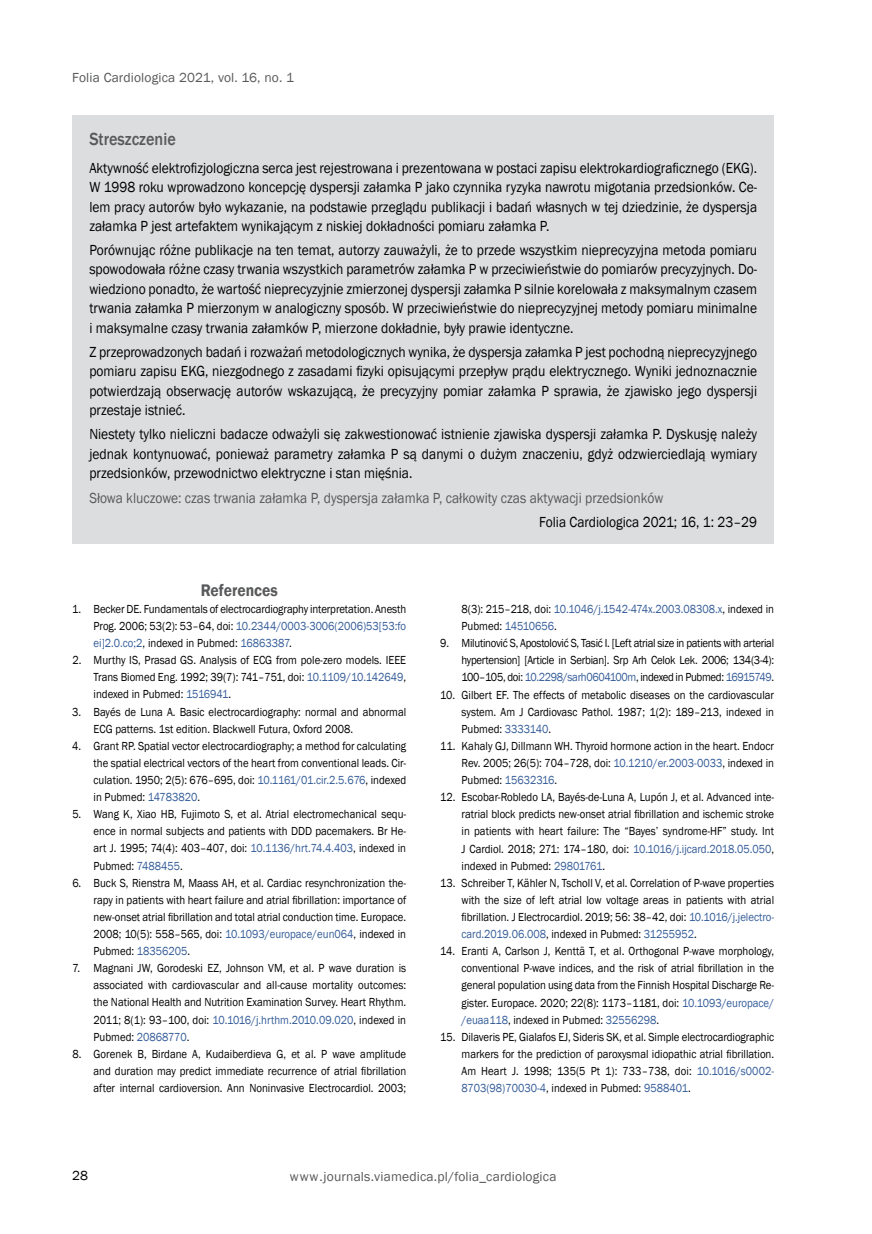
<style>
.page{position:relative;width:872px;height:1234px;background:#fff}
.page>*{position:absolute;margin:0;border:0;box-sizing:border-box;transform-origin:0 0}
.t1{font:500 18px "Franklin Gothic";color:#58595b;scale:.9 1}
.t2{font:600 17.25px "Franklin Gothic";color:#58595b;scale:.9 1}
.t3{font:15px/19.5px "Franklin Gothic";color:#000;text-align:justify;scale:.9 1}
.t4{font:15px "Franklin Gothic";color:#58595b;scale:.9 1}
.t5{font:13.5px "Franklin Gothic";letter-spacing:.01em;color:#58595b}
.t6{font:13.5px "Franklin Gothic";color:#000}
.t7{font:12px/17.1px "Franklin Gothic";color:#000;text-align:justify;scale:.9 1}
.t8{font:12px/17.1px "Franklin Gothic";color:#345c98;scale:.9 1}
.s1{color:#345c98}
.s2{color:#000}
</style>
<div class="page">
<div style="left:72px;top:115px;width:702px;height:428px;background:#dcddde"></div>
<p class="t5" style="left:72px;top:69px;width:223px">Folia Cardiologica 2021, vol. 16, no. 1</p>
<h1 class="t1" style="left:89px;top:127px;width:98px">Streszczenie</h1>
<p class="t3" style="left:89px;top:158px;width:743px">Aktywność elektrofizjologiczna serca jest rejestrowana i prezentowana w postaci zapisu elektrokardiograficznego (EKG).<br>W 1998 roku wprowadzono koncepcję dyspersji załamka P jako czynnika ryzyka nawrotu migotania przedsionków. Ce&shy;lem pracy autorów było wykazanie, na podstawie przeglądu publikacji i badań własnych w tej dziedzinie, że dyspersja załamka P jest artefaktem wynikającym z niskiej dokładności pomiaru załamka P.</p>
<p class="t3" style="left:89px;top:240px;width:743px">Porównując różne publikacje na ten temat, autorzy zauważyli, że to przede wszystkim nieprecyzyjna metoda pomiaru spowodowała różne czasy trwania wszystkich parametrów załamka P w przeciwieństwie do pomiarów precyzyjnych. Do&shy;wiedziono ponadto, że wartość nieprecyzyjnie zmierzonej dyspersji załamka P silnie korelowała z maksymalnym czasem trwania załamka P mierzonym w analogiczny sposób. W przeciwieństwie do nieprecyzyjnej metody pomiaru minimalne i maksymalne czasy trwania załamków P, mierzone dokładnie, były prawie identyczne.</p>
<p class="t3" style="left:89px;top:342px;width:743px">Z przeprowadzonych badań i rozważań metodologicznych wynika, że dyspersja załamka P jest pochodną nieprecyzyjnego pomiaru zapisu EKG, niezgodnego z zasadami fizyki opisującymi przepływ prądu elektrycznego. Wyniki jednoznacznie potwierdzają obserwację autorów wskazującą, że precyzyjny pomiar załamka P sprawia, że zjawisko jego dyspersji przestaje istnieć.</p>
<p class="t3" style="left:89px;top:424px;width:743px">Niestety tylko nieliczni badacze odważyli się zakwestionować istnienie zjawiska dyspersji załamka P. Dyskusję należy jednak kontynuować, ponieważ parametry załamka P są danymi o dużym znaczeniu, gdyż odzwierciedlają wymiary przedsionków, przewodnictwo elektryczne i stan mięśnia.</p>
<p class="t4" style="left:89px;top:488px;width:639px">Słowa kluczowe: czas trwania załamka P, dyspersja załamka P, całkowity czas aktywacji przedsionków</p>
<p class="t3" style="left:539px;top:512px;width:244px">Folia Cardiologica 2021; 16, 1: 23–29</p>
<h2 class="t2" style="left:201px;top:579px;width:87px">References</h2>
<p class="t7" style="left:94px;top:600px;width:349px;text-indent:-21px">1. Becker DE. Fundamentals of electrocardiography interpretation. Anesth Prog. 2006; 53(2): 53–64, doi: <span class="s1">10.2344/0003-3006(2006)53[53:fo ei]2.0.co;2</span>, indexed in Pubmed: <span class="s1">16863387</span>.</p>
<p class="t7" style="left:94px;top:651px;width:349px;text-indent:-21px">2. Murthy IS, Prasad GS. Analysis of ECG from pole-zero models. IEEE Trans Biomed Eng. 1992; 39(7): 741–751, doi: <span class="s1">10.1109/10.142649</span>, indexed in Pubmed: <span class="s1">1516941</span>.</p>
<p class="t7" style="left:94px;top:703px;width:349px;text-indent:-21px">3. Bayés de Luna A. Basic electrocardiography: normal and abnormal<br>ECG patterns. 1st edition. Blackwell Futura, Oxford 2008.</p>
<p class="t7" style="left:94px;top:737px;width:349px;text-indent:-21px">4. Grant RP. Spatial vector electrocardiography; a method for calculating the spatial electrical vectors of the heart from conventional leads. Cir&shy;culation. 1950; 2(5): 676–695, doi: <span class="s1">10.1161/01.cir.2.5.676</span>, indexed in Pubmed: <span class="s1">14783820</span>.</p>
<p class="t7" style="left:94px;top:805px;width:349px;text-indent:-21px">5. Wang K, Xiao HB, Fujimoto S, et al. Atrial electromechanical sequ&shy;ence in normal subjects and patients with DDD pacemakers. Br He&shy;art J. 1995; 74(4): 403–407, doi: <span class="s1">10.1136/hrt.74.4.403</span>, indexed in Pubmed: <span class="s1">7488455</span>.</p>
<p class="t7" style="left:94px;top:874px;width:349px;text-indent:-21px">6. Buck S, Rienstra M, Maass AH, et al. Cardiac resynchronization the&shy;rapy in patients with heart failure and atrial fibrillation: importance of new-onset atrial fibrillation and total atrial conduction time. Europace.<br>2008; 10(5): 558–565, doi: <span class="s1">10.1093/europace/eun064</span>, indexed in Pubmed: <span class="s1">18356205</span>.</p>
<p class="t7" style="left:94px;top:959px;width:349px;text-indent:-21px">7. Magnani JW, Gorodeski EZ, Johnson VM, et al. P wave duration is associated with cardiovascular and all-cause mortality outcomes: the National Health and Nutrition Examination Survey. Heart Rhythm.<br>2011; 8(1): 93–100, doi: <span class="s1">10.1016/j.hrthm.2010.09.020</span>, indexed in Pubmed: <span class="s1">20868770</span>.</p>
<p class="t7" style="left:94px;top:1045px;width:349px;text-indent:-21px">8. Gorenek B, Birdane A, Kudaiberdieva G, et al. P wave amplitude and duration may predict immediate recurrence of atrial fibrillation after internal cardioversion. Ann Noninvasive Electrocardiol. 2003;</p>
<p class="t8" style="left:461px;top:600px;width:349px"><span class="s2">8(3): 215–218, doi:</span> 10.1046/j.1542-474x.2003.08308.x<span class="s2">, indexed in<br>Pubmed:</span> 14510656<span class="s2">.</span></p>
<p class="t7" style="left:461px;top:634px;width:349px;text-indent:-21px">9. Milutinović S, Apostolović S, Tasić I. [Left atrial size in patients with arterial hypertension] [Article in Serbian]. Srp Arh Celok Lek. 2006; 134(3-4):<br>100–105, doi: <span class="s1">10.2298/sarh0604100m</span>, indexed in Pubmed: <span class="s1">16915749</span>.</p>
<p class="t7" style="left:461px;top:686px;width:349px;text-indent:-21px">10. Gilbert EF. The effects of metabolic diseases on the cardiovascular system. Am J Cardiovasc Pathol. 1987; 1(2): 189–213, indexed in Pubmed: <span class="s1">3333140</span>.</p>
<p class="t7" style="left:461px;top:737px;width:349px;text-indent:-21px">11. Kahaly GJ, Dillmann WH. Thyroid hormone action in the heart. Endocr Rev. 2005; 26(5): 704–728, doi: <span class="s1">10.1210/er.2003-0033</span>, indexed in Pubmed: <span class="s1">15632316</span>.</p>
<p class="t7" style="left:461px;top:788px;width:349px;text-indent:-21px">12. Escobar-Robledo LA, Bayés-de-Luna A, Lupón J, et al. Advanced inte&shy;ratrial block predicts new-onset atrial fibrillation and ischemic stroke in patients with heart failure: The “Bayes’ syndrome-HF” study. Int J Cardiol. 2018; 271: 174–180, doi: <span class="s1">10.1016/j.ijcard.2018.05.050</span>, indexed in Pubmed: <span class="s1">29801761</span>.</p>
<p class="t7" style="left:461px;top:874px;width:349px;text-indent:-21px">13. Schreiber T, Kähler N, Tscholl V, et al. Correlation of P-wave properties with the size of left atrial low voltage areas in patients with atrial fibrillation. J Electrocardiol. 2019; 56: 38–42, doi: <span class="s1">10.1016/j.jelectro&shy;card.2019.06.008</span>, indexed in Pubmed: <span class="s1">31255952</span>.</p>
<p class="t7" style="left:461px;top:942px;width:349px;text-indent:-21px">14. Eranti A, Carlson J, Kenttä T, et al. Orthogonal P-wave morphology, conventional P-wave indices, and the risk of atrial fibrillation in the general population using data from the Finnish Hospital Discharge Re&shy;gister. Europace. 2020; 22(8): 1173–1181, doi: <span class="s1">10.1093/europace/ /euaa118</span>, indexed in Pubmed: <span class="s1">32556298</span>.</p>
<p class="t7" style="left:461px;top:1028px;width:349px;text-indent:-21px">15. Dilaveris PE, Gialafos EJ, Sideris SK, et al. Simple electrocardiographic markers for the prediction of paroxysmal idiopathic atrial fibrillation.<br>Am Heart J. 1998; 135(5 Pt 1): 733–738, doi: <span class="s1">10.1016/s0002- 8703(98)70030-4</span>, indexed in Pubmed: <span class="s1">9588401</span>.</p>
<p class="t6" style="left:72px;top:1166px;width:17px">28</p>
<p class="t5" style="left:290px;top:1168px;width:268px">www.journals.viamedica.pl/folia_cardiologica</p>
</div>
